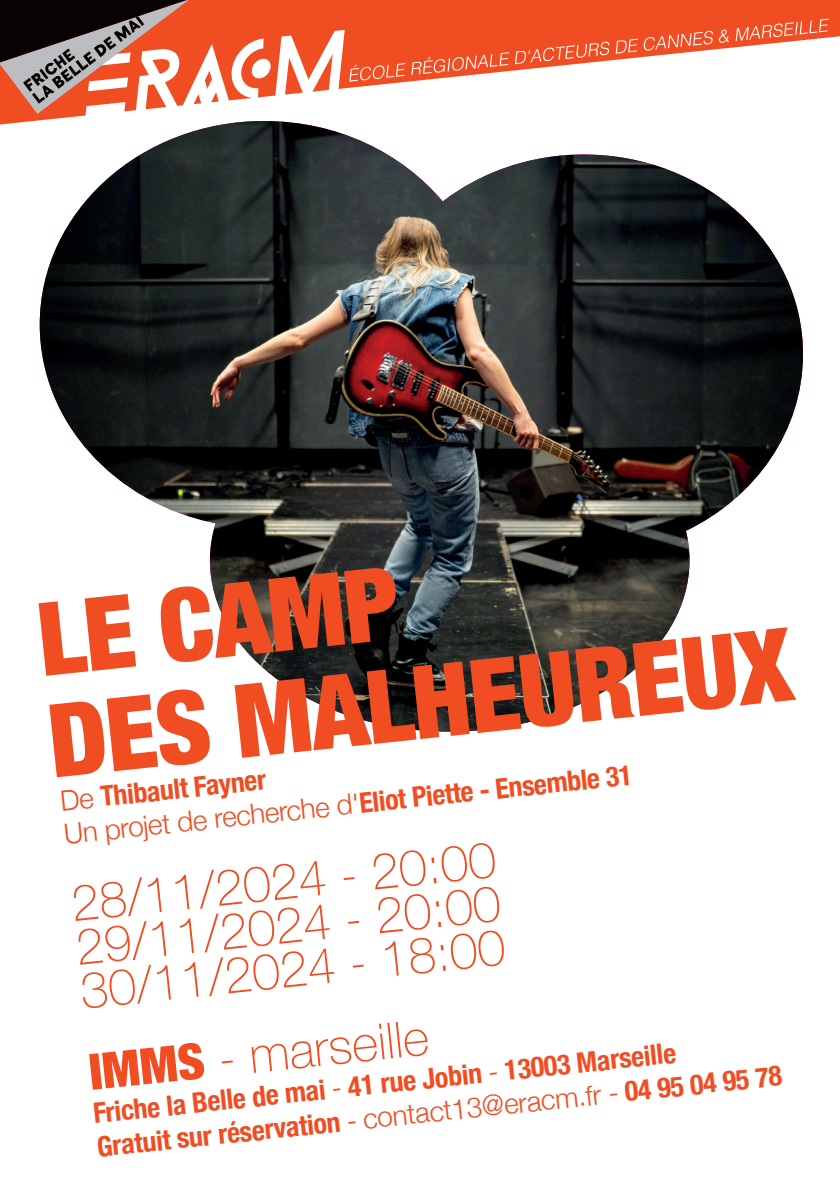
<style>
.page{position:relative;width:840px;height:1191px;background:#fff}
.page>*{position:absolute;margin:0;border:0;box-sizing:border-box;transform-origin:0 0}
.t1{font:900 condensed 102px/102px "Helvetica Neue";color:#f04d22}
.t2{font:100 50px/44px "Helvetica Neue";color:#f04d22;text-align:justify}
.t3{font:700 condensed 28px/33.6px "Helvetica Neue";color:#f04d22}
.s1{font-weight:300;font-stretch:normal}
.s2{font-weight:900;font-stretch:condensed}
</style>
<div class="page">
<svg style="left:0;top:0;width:839px;height:125px"></svg>
<svg style="left:0;top:0;width:201px;height:114px;background:#a06759"></svg>
<img style="left:40px;top:121px;width:762px;height:610px">
<h1 class="t1" style="left:32px;top:584px;width:748px;rotate:-6deg">LE CAMP<br>DES MALHEUREUX</h1>
<p class="t3" style="left:59px;top:782px;width:572px;rotate:-6deg"><span class="s1">De</span> Thibault Fayner<br><span class="s1">Un projet de recherche d'</span>Eliot Piette - Ensemble 31</p>
<h2 class="t2" style="left:69px;top:879px;width:428px;rotate:-6deg">28/11/2024 - 20:00<br>29/11/2024 - 20:00<br>30/11/2024 - 18:00</h2>
<h2 class="t2" style="left:87px;top:1048px;width:342px;rotate:-6deg"><span class="s2">IMMS</span> - marseille</h2>
<p class="t3" style="left:91px;top:1094px;width:689px;rotate:-6deg">Friche la Belle de mai <span class="s1">-</span> 41 rue Jobin <span class="s1">-</span> 13003 Marseille<br>Gratuit sur réservation <span class="s1">- contact13@eracm.fr -</span> 04 95 04 95 78</p>
</div>
